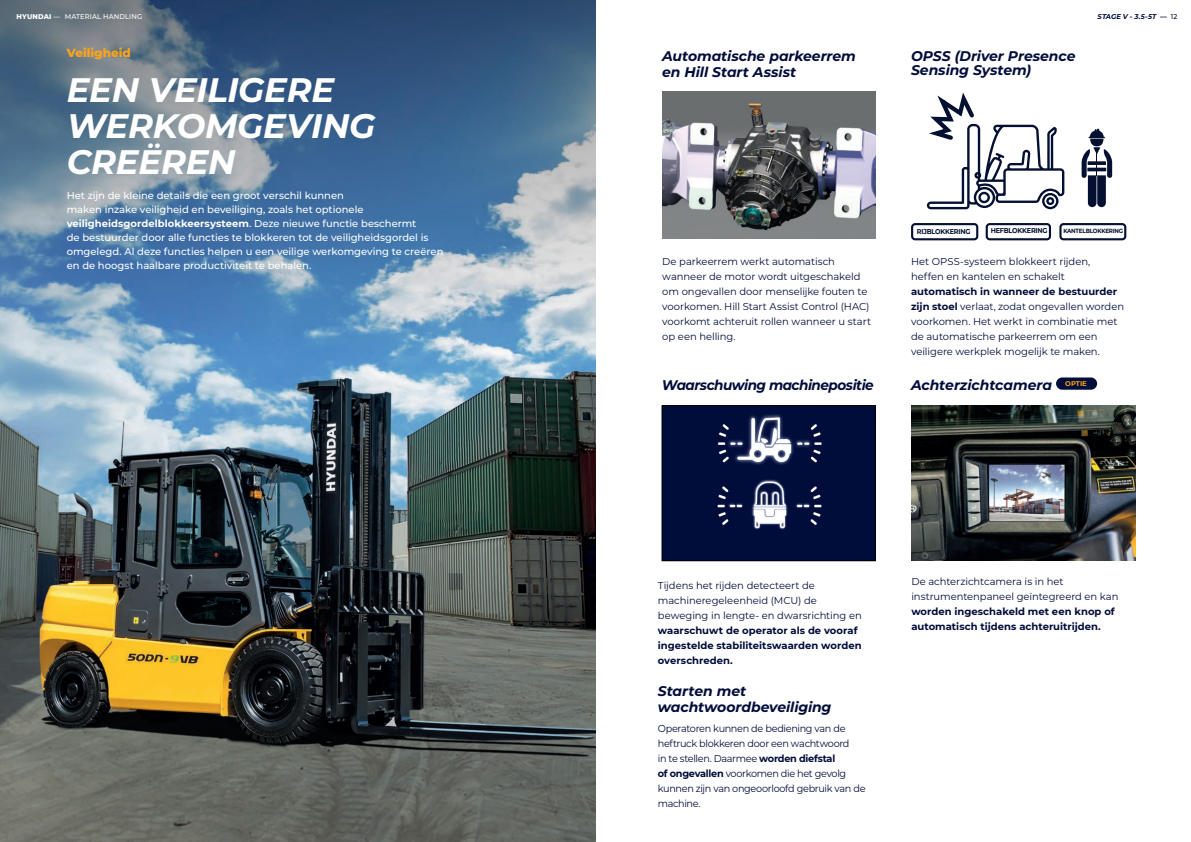
<style>
.page{position:relative;width:1191px;height:842px;background:#fff}
.page>*{position:absolute;margin:0;border:0;box-sizing:border-box;transform-origin:0 0}
.t1{font:italic 700 34px/36px "Montserrat";letter-spacing:-.01em;color:#fff}
.t2{font:italic 700 14px/16px "Montserrat";letter-spacing:-.01em;color:#000c3a}
.t3{font:italic 700 14px "Montserrat";letter-spacing:-.035em;color:#000c3a}
.t4{font:800 12px "Montserrat";color:#f9a51b}
.t5{font:10px/15px "Montserrat";letter-spacing:-.01em;color:#000c3a}
.t6{font:500 10px/14px "Montserrat";letter-spacing:-.005em;color:#fff}
.t7{font:10px/15px "Montserrat";letter-spacing:-.035em;color:#000c3a}
.t8{font:700 10px/15px "Montserrat";color:#000c3a}
.본문{font:700 7px "Montserrat";letter-spacing:-.03em;color:#041031;scale:.93 1}
.본문-2{font:500 7px "Montserrat";letter-spacing:.015em;color:#fff}
.본문-3{font:italic 700 7px "Montserrat";letter-spacing:.02em;color:#000c3a}
.t9{font:700 6.8px "Montserrat";color:#f9a51b}
.본문-4{font:700 6px "Montserrat";letter-spacing:-.03em;color:#041031;scale:.93 1}
.s1{font-weight:800}
.s2{font-weight:500;font-style:normal}
.s3{font-weight:700}
.s4{font-weight:400}
</style>
<div class="page">
<div style="left:662px;top:406px;width:213px;height:155px;background:#000c3a"></div>
<div style="left:662px;top:406px;width:213px;height:155px;border:1px solid #000"></div>
<img style="left:0;top:421px;width:595px;height:421px">
<svg style="left:0;top:0;width:595px;height:421px;background:#6284a3"></svg>
<svg style="left:1081px;top:129px;width:31px;height:78px"></svg>
<svg style="left:926px;top:92px;width:138px;height:117px"></svg>
<div style="left:911px;top:223px;width:67px;height:17px;border:2px solid #041031;border-radius:3px"></div>
<div style="left:1059px;top:223px;width:67px;height:17px;border:2px solid #041031;border-radius:3px"></div>
<div style="left:985px;top:223px;width:66px;height:17px;border:2px solid #041031;border-radius:3px"></div>
<img style="left:708px;top:405px;width:122px;height:125px">
<div style="left:1056px;top:377px;width:41px;height:13px;background:#000c3a;border-radius:6px"></div>
<img style="left:662px;top:92px;width:213px;height:146px">
<img style="left:911px;top:406px;width:224px;height:154px">
<p class="본문-2" style="left:16px;top:11px;width:127px"><span class="s1">HYUNDAI</span> — MATERIAL HANDLING</p>
<p class="본문-3" style="left:1097px;top:11px;width:81px">STAGE V - 3.5-5T — <span class="s2">12</span></p>
<p class="t4" style="left:67px;top:44px;width:66px">Veiligheid</p>
<p class="t1" style="left:67px;top:71px;width:310px">EEN VEILIGERE<br>WERKOMGEVING<br>CREËREN</p>
<p class="t6" style="left:67px;top:188px;width:378px">Het zijn de kleine details die een groot verschil kunnen<br>maken inzake veiligheid en beveiliging, zoals het optionele <span class="s3">veiligheidsgordelblokkeersysteem</span>. Deze nieuwe functie beschermt<br>de bestuurder door alle functies te blokkeren tot de veiligheidsgordel is omgelegd. Al deze functies helpen u een veilige werkomgeving te creëren en de hoogst haalbare productiviteit te behalen.</p>
<p class="t2" style="left:662px;top:47px;width:195px">Automatische parkeerrem en Hill Start Assist</p>
<p class="t2" style="left:911px;top:48px;width:166px;line-height:14px">OPSS (Driver Presence<br>Sensing System)</p>
<p class="t5" style="left:662px;top:254px;width:210px">De parkeerrem werkt automatisch wanneer de motor wordt uitgeschakeld om ongevallen door menselijke fouten te voorkomen. Hill Start Assist Control (HAC) voorkomt achteruit rollen wanneer u start op een helling.</p>
<p class="t3" style="left:662px;top:375px;width:213px">Waarschuwing machinepositie</p>
<p class="본문" style="left:917px;top:227px;width:59px">RIJBLOKKERING</p>
<p class="본문" style="left:990px;top:225px;width:63px">HEFBLOKKERING</p>
<p class="본문-4" style="left:1063px;top:227px;width:66px">KANTELBLOKKERING</p>
<p class="t5" style="left:911px;top:254px;width:214px">Het OPSS-systeem blokkeert rijden, heffen en kantelen en schakelt <span class="s3">automatisch in wanneer de bestuurder zijn stoel</span> verlaat, zodat ongevallen worden voorkomen. Het werkt in combinatie met de automatische parkeerrem om een veiligere werkplek mogelijk te maken.</p>
<p class="t2" style="left:911px;top:376px;width:143px">Achterzichtcamera</p>
<p class="t9" style="left:1065px;top:379px;width:23px">OPTIE</p>
<p class="t5" style="left:658px;top:577px;width:205px">Tijdens het rijden detecteert de machineregeleenheid (MCU) de beweging in lengte- en dwarsrichting en <span class="s3">waarschuwt de operator als de vooraf ingestelde stabiliteitswaarden worden overschreden.</span></p>
<p class="t8" style="left:911px;top:573px;width:209px"><span class="s4">De achterzichtcamera is in het instrumentenpaneel geïntegreerd en kan </span>worden ingeschakeld met een knop of automatisch tijdens achteruitrijden.</p>
<p class="t2" style="left:658px;top:683px;width:175px">Starten met wachtwoordbeveiliging</p>
<p class="t7" style="left:658px;top:720px;width:209px">Operatoren kunnen de bediening van de heftruck blokkeren door een wachtwoord<br>in te stellen. Daarmee <span class="s3">worden diefstal<br>of ongevallen</span> voorkomen die het gevolg kunnen zijn van ongeoorloofd gebruik van de machine.</p>
</div>
